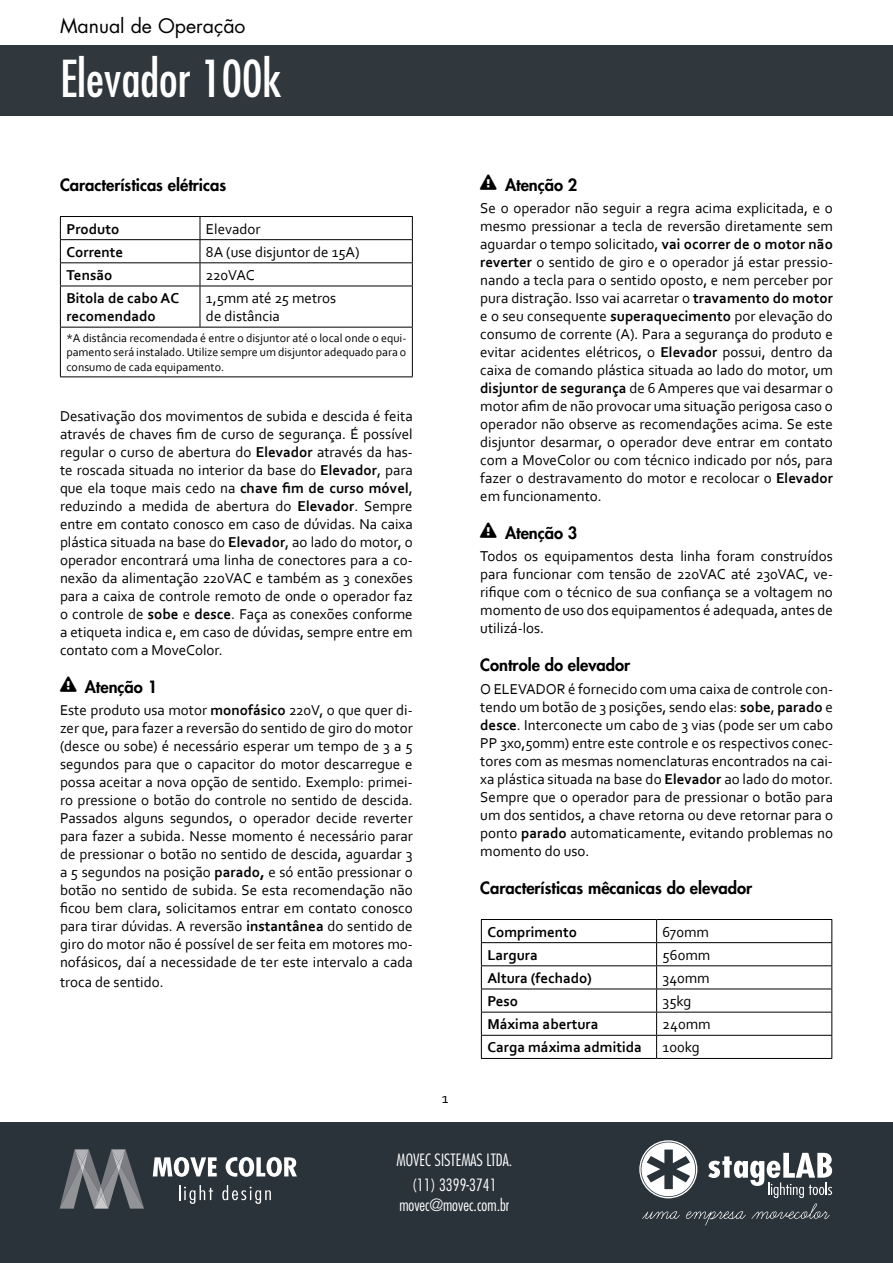
<style>
.page{position:relative;width:893px;height:1263px;background:#fff}
.page>*{position:absolute;margin:0;border:0;box-sizing:border-box;transform-origin:0 0}
.t1{font:condensed 49.5px "Futura Std";color:#fff}
.t2{font:19.5px "Futura Std";color:#000}
.t3{font:800 16.5px "Futura Std";color:#000}
.t4{font:300 condensed 16.5px/25.5px "Futura Std";color:#fff;text-align:center}
.t5{font:15px/18px "Corbel";color:#000;text-align:justify}
.t6{font:700 15px/18px "Corbel";color:#000}
.t7{font:12px/14.4px "Corbel";color:#000;text-align:justify}
.s1{font-weight:700}
.s2{font-family:"icones etb";font-weight:400}
</style>
<div class="page">
<div style="left:0;top:1122px;width:893px;height:141px;background:#2a323a"></div>
<svg style="left:641px;top:1142px;width:191px;height:83px"></svg>
<svg style="left:60px;top:1149px;width:84px;height:59px"></svg>
<svg style="left:153px;top:1157px;width:64px;height:20px"></svg>
<svg style="left:226px;top:1157px;width:71px;height:20px"></svg>
<svg style="left:179px;top:1185px;width:34px;height:19px"></svg>
<svg style="left:222px;top:1185px;width:49px;height:19px"></svg>
<div style="left:0;top:45px;width:893px;height:71px;background:#30383e"></div>
<hr style="left:60px;top:262px;width:140px;height:1px;background:#000">
<hr style="left:200px;top:262px;width:213px;height:1px;background:#000">
<hr style="left:60px;top:286px;width:140px;height:1px;background:#000">
<hr style="left:200px;top:286px;width:213px;height:1px;background:#000">
<hr style="left:60px;top:216px;width:140px;height:1px;background:#000">
<hr style="left:200px;top:216px;width:213px;height:1px;background:#000">
<hr style="left:60px;top:239px;width:140px;height:1px;background:#000">
<svg style="left:60px;top:217px;width:1px;height:69px"></svg>
<hr style="left:60px;top:286px;width:1px;height:41px;background:#000">
<hr style="left:200px;top:239px;width:213px;height:1px;background:#000">
<svg style="left:200px;top:217px;width:1px;height:69px"></svg>
<svg style="left:412px;top:217px;width:1px;height:69px"></svg>
<hr style="left:200px;top:286px;width:1px;height:41px;background:#000">
<hr style="left:412px;top:286px;width:1px;height:41px;background:#000">
<hr style="left:60px;top:327px;width:140px;height:1px;background:#000">
<hr style="left:60px;top:327px;width:1px;height:49px;background:#000">
<hr style="left:60px;top:376px;width:140px;height:1px;background:#000">
<hr style="left:200px;top:376px;width:213px;height:1px;background:#000">
<hr style="left:200px;top:327px;width:213px;height:1px;background:#000">
<hr style="left:412px;top:327px;width:1px;height:49px;background:#000">
<hr style="left:481px;top:919px;width:176px;height:1px;background:#000">
<hr style="left:657px;top:919px;width:175px;height:1px;background:#000">
<hr style="left:481px;top:942px;width:176px;height:1px;background:#000">
<hr style="left:657px;top:942px;width:175px;height:1px;background:#000">
<hr style="left:481px;top:965px;width:176px;height:1px;background:#000">
<hr style="left:657px;top:965px;width:175px;height:1px;background:#000">
<hr style="left:481px;top:988px;width:176px;height:1px;background:#000">
<hr style="left:657px;top:988px;width:175px;height:1px;background:#000">
<hr style="left:481px;top:1012px;width:176px;height:1px;background:#000">
<hr style="left:657px;top:1012px;width:175px;height:1px;background:#000">
<hr style="left:481px;top:1035px;width:176px;height:1px;background:#000">
<svg style="left:481px;top:920px;width:1px;height:138px"></svg>
<hr style="left:657px;top:1035px;width:175px;height:1px;background:#000">
<svg style="left:656px;top:920px;width:1px;height:138px"></svg>
<svg style="left:831px;top:920px;width:1px;height:138px"></svg>
<hr style="left:481px;top:1058px;width:176px;height:1px;background:#000">
<hr style="left:657px;top:1058px;width:175px;height:1px;background:#000">
<h2 class="t2" style="left:60px;top:13px;width:187px">Manual de Operação</h2>
<h1 class="t1" style="left:60px;top:49px;width:223px">Elevador 100k</h1>
<p class="t3" style="left:60px;top:174px;width:168px">Características elétricas</p>
<p class="t6" style="left:66px;top:219px;width:55px">Produto</p>
<p class="t5" style="left:206px;top:219px;width:56px">Elevador</p>
<p class="t6" style="left:66px;top:242px;width:58px">Corrente</p>
<p class="t5" style="left:206px;top:242px;width:155px">8A (use disjuntor de 15A)</p>
<p class="t6" style="left:66px;top:266px;width:48px">Tensão</p>
<p class="t5" style="left:206px;top:266px;width:50px">220VAC</p>
<p class="t6" style="left:66px;top:289px;width:114px">Bitola de cabo AC recomendado</p>
<p class="t5" style="left:206px;top:289px;width:132px">1,5mm até 25 metros de distância</p>
<p class="t7" style="left:66px;top:331px;width:341px">*A distância recomendada é entre o disjuntor até o local onde o equi&shy;pamento será instalado. Utilize sempre um disjuntor adequado para o consumo de cada equipamento.</p>
<p class="t5" style="left:60px;top:406px;width:354px">Desativação dos movimentos de subida e descida é feita através de chaves fim de curso de segurança. É possível regular o curso de abertura do <span class="s1">Elevador</span> através da has&shy;te roscada situada no interior da base do <span class="s1">Elevador</span>, para que ela toque mais cedo na <span class="s1">chave fim de curso móvel</span>, reduzindo a medida de abertura do <span class="s1">Elevador</span>. Sempre entre em contato conosco em caso de dúvidas. Na caixa plástica situada na base do <span class="s1">Elevador</span>, ao lado do motor, o operador encontrará uma linha de conectores para a co&shy;nexão da alimentação 220VAC e também as 3 conexões para a caixa de controle remoto de onde o operador faz o controle de <span class="s1">sobe</span> e <span class="s1">desce</span>. Faça as conexões conforme a etiqueta indica e, em caso de dúvidas, sempre entre em contato com a MoveColor.</p>
<p class="t3" style="left:60px;top:676px;width:99px"><span class="s2">p</span> Atenção 1</p>
<p class="t5" style="left:60px;top:701px;width:354px">Este produto usa motor <span class="s1">monofásico</span> 220V, o que quer di&shy;zer que, para fazer a reversão do sentido de giro do motor (desce ou sobe) é necessário esperar um tempo de 3 a 5 segundos para que o capacitor do motor descarregue e possa aceitar a nova opção de sentido. Exemplo: primei&shy;ro pressione o botão do controle no sentido de descida.<br>Passados alguns segundos, o operador decide reverter para fazer a subida. Nesse momento é necessário parar de pressionar o botão no sentido de descida, aguardar 3 a 5 segundos na posição <span class="s1">parado,</span> e só então pressionar o botão no sentido de subida. Se esta recomendação não ficou bem clara, solicitamos entrar em contato conosco para tirar dúvidas. A reversão <span class="s1">instantânea</span> do sentido de giro do motor não é possível de ser feita em motores mo&shy;nofásicos, daí a necessidade de ter este intervalo a cada</p>
<p class="t5" style="left:60px;top:972px;width:105px">troca de sentido.</p>
<p class="t5" style="left:442px;top:1089px;width:8px">1</p>
<p class="t3" style="left:480px;top:174px;width:99px"><span class="s2">p</span> Atenção 2</p>
<p class="t5" style="left:480px;top:199px;width:354px">Se o operador não seguir a regra acima explicitada, e o mesmo pressionar a tecla de reversão diretamente sem aguardar o tempo solicitado, <span class="s1">vai ocorrer de o motor não reverter</span> o sentido de giro e o operador já estar pressio&shy;nando a tecla para o sentido oposto, e nem perceber por pura distração. Isso vai acarretar o <span class="s1">travamento do motor </span>e o seu consequente <span class="s1">superaquecimento</span> por elevação do consumo de corrente (A). Para a segurança do produto e evitar acidentes elétricos, o <span class="s1">Elevador</span> possui, dentro da caixa de comando plástica situada ao lado do motor, um <span class="s1">disjuntor de segurança</span> de 6 Amperes que vai desarmar o motor afim de não provocar uma situação perigosa caso o operador não observe as recomendações acima. Se este disjuntor desarmar, o operador deve entrar em contato com a MoveColor ou com técnico indicado por nós, para fazer o destravamento do motor e recolocar o <span class="s1">Elevador </span>em funcionamento.</p>
<p class="t3" style="left:480px;top:522px;width:99px"><span class="s2">p</span> Atenção 3</p>
<p class="t5" style="left:480px;top:547px;width:354px">Todos os equipamentos desta linha foram construídos para funcionar com tensão de 220VAC até 230VAC, ve&shy;rifique com o técnico de sua confiança se a voltagem no momento de uso dos equipamentos é adequada, antes de utilizá-los.</p>
<p class="t3" style="left:480px;top:655px;width:151px">Controle do elevador</p>
<p class="t5" style="left:480px;top:679px;width:354px">O ELEVADOR é fornecido com uma caixa de controle con&shy;tendo um botão de 3 posições, sendo elas: <span class="s1">sobe</span>, <span class="s1">parado</span> e <span class="s1">desce</span>. Interconecte um cabo de 3 vias (pode ser um cabo PP 3x0,50mm) entre este controle e os respectivos conec&shy;tores com as mesmas nomenclaturas encontrados na cai&shy;xa plástica situada na base do <span class="s1">Elevador</span> ao lado do motor.<br>Sempre que o operador para de pressionar o botão para um dos sentidos, a chave retorna ou deve retornar para o ponto <span class="s1">parado</span> automaticamente, evitando problemas no momento do uso.</p>
<p class="t3" style="left:480px;top:877px;width:273px">Características mêcanicas do elevador</p>
<p class="t6" style="left:487px;top:922px;width:91px">Comprimento</p>
<p class="t5" style="left:663px;top:922px;width:48px">670mm</p>
<p class="t6" style="left:487px;top:945px;width:52px">Largura</p>
<p class="t5" style="left:663px;top:945px;width:49px">560mm</p>
<p class="t6" style="left:487px;top:969px;width:106px">Altura (fechado)</p>
<p class="t5" style="left:663px;top:969px;width:49px">340mm</p>
<p class="t6" style="left:487px;top:992px;width:32px">Peso</p>
<p class="t5" style="left:663px;top:992px;width:30px">35kg</p>
<p class="t6" style="left:487px;top:1015px;width:113px">Máxima abertura</p>
<p class="t5" style="left:663px;top:1015px;width:49px">240mm</p>
<p class="t6" style="left:487px;top:1038px;width:156px">Carga máxima admitida</p>
<p class="t5" style="left:663px;top:1038px;width:39px">100kg</p>
<p class="t4" style="left:396px;top:1147px;width:117px">MOVEC SISTEMAS LTDA. (11) 3399-3741</p>
<p class="t4" style="left:399px;top:1192px;width:111px">movec@movec.com.br</p>
</div>
